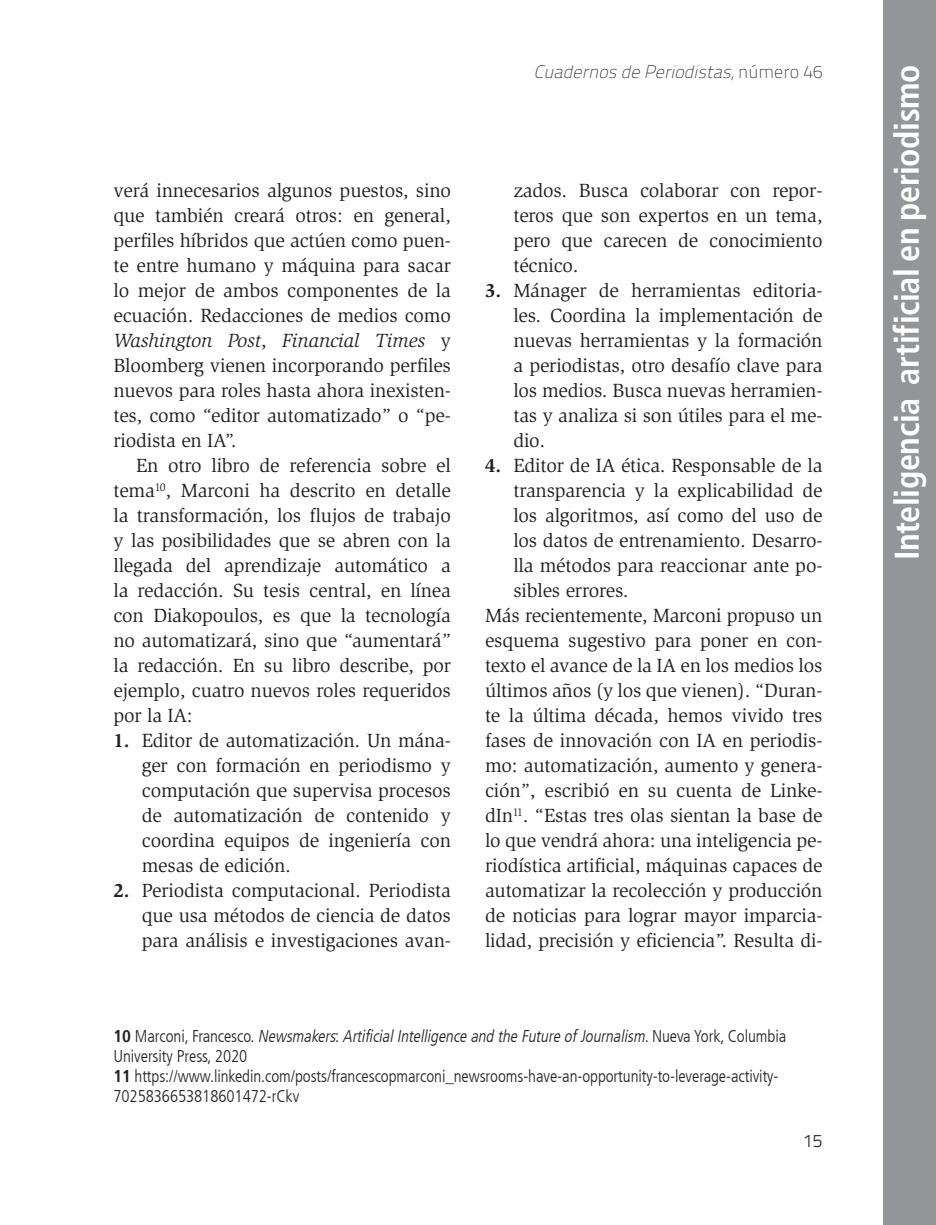
<style>
.page{position:relative;width:936px;height:1225px;background:#fff}
.page>*{position:absolute;margin:0;border:0;box-sizing:border-box;transform-origin:0 0}
.t1{font:700 condensed 34px "Frutiger LT";letter-spacing:-.01em;color:#fff}
.TEXTO_con_sangría{font:19.6px/25px "Slimbach Std";letter-spacing:-.01em;color:#231f20;text-align:justify}
.TEXTO_SIN_sangría{font:19.6px/25px "Slimbach Std";letter-spacing:-.01em;color:#231f20;text-align:justify}
.t2{font:italic 100 18px "Titillium Text 22 L";color:#231f20}
.t3{font:300 18px "Titillium Text 22 L";color:#231f20}
.notas{font:300 condensed 17px/20px "Frutiger LT";letter-spacing:-.005em;color:#231f20}
.s1{font-style:italic}
.s2{font-family:"Slimbach";font-weight:700}
.s3{font-style:normal}
.s4{font-weight:700}
</style>
<div class="page">
<div style="left:883px;top:0;width:52px;height:1225px;background:#939598"></div>
<p class="TEXTO_con_sangría" style="left:113px;top:178px;width:339px">verá innecesarios algunos puestos, sino que también creará otros: en general, perfiles híbridos que actúen como puen&shy;te entre humano y máquina para sacar lo mejor de ambos componentes de la ecuación. Redacciones de medios como <span class="s1">Washington Post</span>, <span class="s1">Financial Times</span> y Bloomberg vienen incorporando perfiles nuevos para roles hasta ahora inexisten&shy;tes, como “editor automatizado” o “pe&shy;riodista en IA”.</p>
<p class="TEXTO_con_sangría" style="left:113px;top:453px;width:339px;text-indent:23px">En otro libro de referencia sobre el tema<sup>10</sup>, Marconi ha descrito en detalle la transformación, los flujos de trabajo y las posibilidades que se abren con la llegada del aprendizaje automático a la redacción. Su tesis central, en línea con Diakopoulos, es que la tecnología no automatizará, sino que “aumentará” la redacción. En su libro describe, por ejemplo, cuatro nuevos roles requeridos por la IA:</p>
<p class="TEXTO_con_sangría" style="left:142px;top:728px;width:310px;text-indent:-28px"><span class="s2">1.</span> Editor de automatización. Un mána&shy;ger con formación en periodismo y computación que supervisa procesos de automatización de contenido y coordina equipos de ingeniería con mesas de edición.</p>
<p class="TEXTO_con_sangría" style="left:142px;top:878px;width:310px;text-indent:-28px"><span class="s2">2.</span> Periodista computacional. Periodista que usa métodos de ciencia de datos para análisis e investigaciones avan-</p>
<p class="t2" style="left:534px;top:59px;width:290px">CuadernosdePeriodistas<span class="s3">, n ú m e r o 4 6</span></p>
<h1 class="t1" style="left:886px;top:560px;width:497px;rotate:-90deg">Inteligencia artificial en periodismo</h1>
<p class="TEXTO_con_sangría" style="left:513px;top:178px;width:310px">zados. Busca colaborar con repor&shy;teros que son expertos en un tema, pero que carecen de conocimiento técnico.</p>
<p class="TEXTO_con_sangría" style="left:513px;top:278px;width:311px;text-indent:-28px"><span class="s2">3.</span> Mánager de herramientas editoria&shy;les. Coordina la implementación de nuevas herramientas y la formación a periodistas, otro desafío clave para los medios. Busca nuevas herramien&shy;tas y analiza si son útiles para el me&shy;dio.</p>
<p class="TEXTO_con_sangría" style="left:513px;top:453px;width:310px;text-indent:-28px"><span class="s2">4.</span> Editor de IA ética. Responsable de la transparencia y la explicabilidad de los algoritmos, así como del uso de los datos de entrenamiento. Desarro&shy;lla métodos para reaccionar ante po&shy;sibles errores.</p>
<p class="TEXTO_SIN_sangría" style="left:485px;top:603px;width:339px">Más recientemente, Marconi propuso un esquema sugestivo para poner en con&shy;texto el avance de la IA en los medios los últimos años (y los que vienen). “Duran&shy;te la última década, hemos vivido tres fases de innovación con IA en periodis&shy;mo: automatización, aumento y genera&shy;ción”, escribió en su cuenta de Linke&shy;dIn<sup>11</sup>. “Estas tres olas sientan la base de lo que vendrá ahora: una inteligencia pe&shy;riodística artificial, máquinas capaces de automatizar la recolección y producción de noticias para lograr mayor imparcia&shy;lidad, precisión y eficiencia”. Resulta di-</p>
<p class="notas" style="left:113px;top:1026px;width:674px"><span class="s4">1 0</span> M a r c o n i , F ra n c e s c o . <span class="s1">Newsmakers</span>: <span class="s1">ArtificialIntelligence and the Future ofJournalism</span>. N u e va Yo r k, C o l u m b i a<br>University Press, 2020</p>
<p class="notas" style="left:113px;top:1066px;width:666px"><span class="s4">11</span> https://www.linkedin.com/posts/francescopmarconi_newsrooms-have-an-opportunity-to-leverage-activity-<br>7025836653818601472-rCkv</p>
<p class="t3" style="left:803px;top:1128px;width:21px">15</p>
</div>
